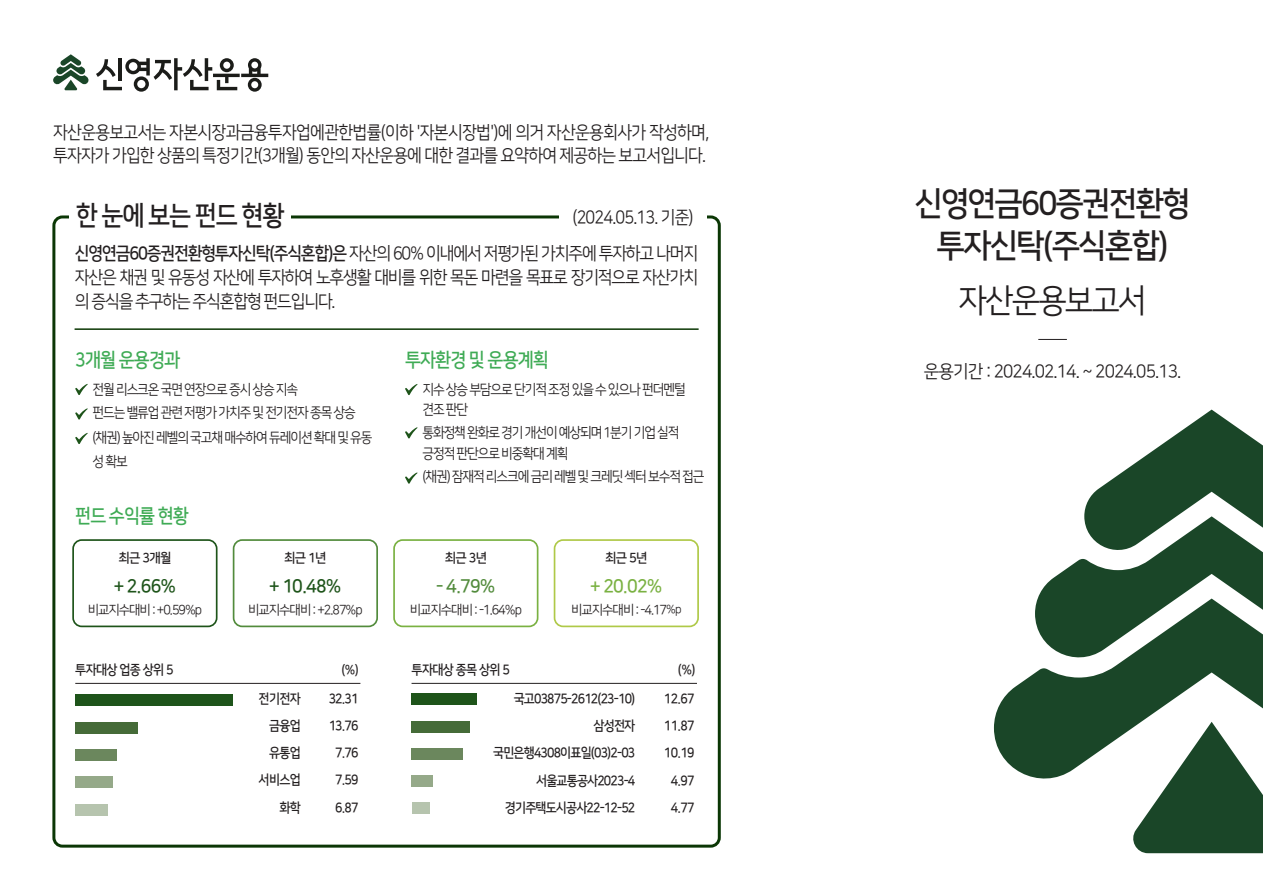
<style>
.page{position:relative;width:1263px;height:893px;background:#fff}
.page>*{position:absolute;margin:0;border:0;box-sizing:border-box;transform-origin:0 0}
.t1{font:33px "Nanum Square B";letter-spacing:-.06em;color:#231f20;scale:.95 1}
.t2{font:33px "Nanum Square R";letter-spacing:-.06em;color:#231f20;scale:.95 1}
.t3{font:27px "Nanum Square B";letter-spacing:-.05em;color:#231f20;scale:.9 1}
.t4{font:19.5px "Nanum Square B";letter-spacing:-.05em;color:#3fab55;scale:.9 1}
.t5{font:18.45px "Nanum Square B";color:#1e541a;scale:.95 1}
.t6{font:18.45px "Nanum Square B";color:#7ab142;scale:.95 1}
.t7{font:18.45px "Nanum Square B";color:#528b3c;scale:.95 1}
.t8{font:18px/24px "Nanum Square R";letter-spacing:-.05em;color:#231f20;text-align:justify;scale:.9 1}
.t9{font:18px "Nanum Square R";letter-spacing:-.05em;color:#231f20;scale:.95 1}
.t10{font:14.25px/23.1px "Nanum Square R";letter-spacing:-.08em;color:#231f20;scale:.9 1}
.t11{font:13.5px "Nanum Square B";letter-spacing:-.07em;color:#231f20;scale:.9 1}
.t12{font:13.35px "Nanum Square B";color:#231f20;scale:.9 1}
.t13{font:13.2px "Nanum Square R";letter-spacing:-.08em;color:#231f20;scale:.95 1}
.t14{font:13.2px "Nanum Square B";letter-spacing:-.05em;color:#231f20;scale:.95 1}
.t15{font:13.05px "Nanum Square B";color:#231f20;scale:.9 1}
.s1{font-family:"Nanum Square B"}
.s2{font-size:11.85px}
</style>
<div class="page">
<div style="left:52px;top:215px;width:669px;height:633px;border:3px solid #0b3705;border-radius:9px"></div>
<div style="left:554px;top:539px;width:145px;height:88px;border:2px solid #afc948;border-radius:9px"></div>
<hr style="left:75px;top:328px;width:624px;height:2px;background:#0b3705">
<div style="left:72px;top:539px;width:146px;height:88px;border:2px solid #1e541a;border-radius:9px"></div>
<div style="left:233px;top:539px;width:145px;height:88px;border:2px solid #528b3c;border-radius:9px"></div>
<div style="left:393px;top:539px;width:145px;height:88px;border:2px solid #7ab142;border-radius:9px"></div>
<div style="left:70px;top:195px;width:221px;height:41px;background:#fff"></div>
<div style="left:559px;top:205px;width:148px;height:24px;background:#fff"></div>
<div style="left:75px;top:694px;width:158px;height:12px;background:#1e541a"></div>
<div style="left:75px;top:722px;width:62px;height:12px;background:#456b38"></div>
<div style="left:75px;top:749px;width:42px;height:12px;background:#6b875d"></div>
<svg style="left:75px;top:776px;width:37px;height:12px"></svg>
<div style="left:75px;top:804px;width:33px;height:12px;background:#b6c4ae"></div>
<hr style="left:75px;top:683px;width:285px;height:1px;background:#231f20">
<div style="left:412px;top:693px;width:65px;height:12px;background:#1e541a"></div>
<div style="left:412px;top:721px;width:58px;height:12px;background:#456b38"></div>
<div style="left:412px;top:748px;width:51px;height:12px;background:#6b875d"></div>
<div style="left:412px;top:775px;width:21px;height:12px;background:#95a989"></div>
<div style="left:412px;top:802px;width:17px;height:12px;background:#b6c4ae"></div>
<hr style="left:412px;top:683px;width:285px;height:1px;background:#231f20">
<svg style="left:75px;top:384px;width:13px;height:11px"></svg>
<svg style="left:75px;top:408px;width:13px;height:12px"></svg>
<svg style="left:75px;top:433px;width:13px;height:11px"></svg>
<svg style="left:405px;top:384px;width:13px;height:11px"></svg>
<svg style="left:405px;top:427px;width:13px;height:12px"></svg>
<svg style="left:405px;top:472px;width:13px;height:12px"></svg>
<svg style="left:1038px;top:339px;width:29px;height:1px"></svg>
<svg style="left:1133px;top:793px;width:130px;height:60px;background:#2c5539"></svg>
<svg style="left:994px;top:670px;width:269px;height:123px;fill:#1a4628"></svg>
<svg style="left:1035px;top:410px;width:228px;height:260px"></svg>
<svg style="left:53px;top:54px;width:35px;height:36px"></svg>
<svg style="left:96px;top:58px;width:172px;height:34px"></svg>
<p class="t8" style="left:53px;top:121px;width:731px">자산운용보고서는 자본시장과금융투자업에관한법률(이하 '자본시장법')에 의거 자산운용회사가 작성하며,</p>
<p class="t8" style="left:53px;top:143px;width:727px">투자자가 가입한 상품의 특정기간(3개월) 동안의 자산운용에 대한 결과를 요약하여 제공하는 보고서입니다.</p>
<p class="t3" style="left:76px;top:201px;width:233px">한 눈에 보는 펀드 현황</p>
<p class="t8" style="left:572px;top:205px;width:136px">(2024.05.13. 기준)</p>
<p class="t8" style="left:75px;top:242px;width:694px"><span class="s1">신영연금60증권전환형투자신탁(주식혼합)은</span> 자산의 60% 이내에서 저평가된 가치주에 투자하고 나머지 자산은 채권 및 유동성 자산에 투자하여 노후생활 대비를 위한 목돈 마련을 목표로 장기적으로 자산가치 의 증식을 추구하는 주식혼합형 펀드입니다.</p>
<p class="t4" style="left:75px;top:349px;width:118px">3개월 운용경과</p>
<p class="t10" style="left:93px;top:378px;width:294px">전월 리스크온 국면 연장으로 증시 상승 지속<br>펀드는 밸류업 관련 저평가 가치주 및 전기전자 종목 상승</p>
<p class="t10" style="left:93px;top:425px;width:313px;line-height:24.5px">(채권) 높아진 레벨의 국고채 매수하여 듀레이션 확대 및 유동 성 확보</p>
<p class="t4" style="left:75px;top:505px;width:128px">펀드 수익률 현황</p>
<p class="t14" style="left:118px;top:550px;width:57px">최근 3개월</p>
<p class="t5" style="left:114px;top:576px;width:67px">+ 2.66%</p>
<p class="t13" style="left:88px;top:603px;width:122px">비교지수대비 : +0.59%p</p>
<p class="t14" style="left:284px;top:550px;width:46px">최근 1년</p>
<p class="t5" style="left:269px;top:576px;width:77px">+ 10.48%</p>
<p class="t13" style="left:248px;top:603px;width:122px">비교지수대비 : +2.87%p</p>
<p class="t11" style="left:75px;top:662px;width:111px">투자대상 업종 상위 5</p>
<p class="t15" style="left:342px;top:662px;width:21px">(%)</p>
<p class="t11" style="left:259px;top:691px;width:49px">전기전자</p>
<p class="t11" style="left:329px;top:691px;width:35px">32.31</p>
<p class="t11" style="left:269px;top:718px;width:37px">금융업</p>
<p class="t11" style="left:329px;top:718px;width:35px">13.76</p>
<p class="t11" style="left:269px;top:745px;width:37px">유통업</p>
<p class="t11" style="left:335px;top:745px;width:27px">7.76</p>
<p class="t11" style="left:259px;top:773px;width:49px">서비스업</p>
<p class="t11" style="left:335px;top:773px;width:27px">7.59</p>
<p class="t11" style="left:280px;top:800px;width:25px">화학</p>
<p class="t11" style="left:335px;top:800px;width:27px">6.87</p>
<p class="t4" style="left:405px;top:349px;width:161px">투자환경 및 운용계획</p>
<p class="t10" style="left:422px;top:380px;width:294px;line-height:19.5px">지수 상승 부담으로 단기적 조정 있을 수 있으나 펀더멘털 견조 판단</p>
<p class="t10" style="left:422px;top:423px;width:287px;line-height:20.2px">통화정책 완화로 경기 개선이 예상되며 1분기 기업 실적 긍정적 판단으로 비중확대 계획</p>
<p class="t10" style="left:422px;top:466px;width:315px">(채권) 잠재적 리스크에 금리 레벨 및 크레딧 섹터 보수적 접근</p>
<p class="t14" style="left:445px;top:550px;width:46px">최근 3년</p>
<p class="t7" style="left:436px;top:576px;width:64px">- 4.79%</p>
<p class="t13" style="left:410px;top:603px;width:119px">비교지수대비 : -1.64%p</p>
<p class="t14" style="left:605px;top:550px;width:46px">최근 5년</p>
<p class="t6" style="left:590px;top:576px;width:77px">+ 20.02%</p>
<p class="t13" style="left:571px;top:603px;width:118px">비교지수대비 : -4.17<span class="s2">%p</span></p>
<p class="t11" style="left:412px;top:662px;width:111px">투자대상 종목 상위 5</p>
<p class="t12" style="left:678px;top:662px;width:21px">(%)</p>
<p class="t11" style="left:514px;top:691px;width:137px">국고03875-2612(23-10)</p>
<p class="t11" style="left:664px;top:691px;width:36px">12.67</p>
<p class="t11" style="left:594px;top:718px;width:48px">삼성전자</p>
<p class="t11" style="left:664px;top:718px;width:36px">11.87</p>
<p class="t11" style="left:493px;top:746px;width:159px">국민은행4308이표일(03)2-03</p>
<p class="t11" style="left:664px;top:746px;width:36px">10.19</p>
<p class="t11" style="left:536px;top:773px;width:112px">서울교통공사2023-4</p>
<p class="t11" style="left:671px;top:773px;width:28px">4.97</p>
<p class="t11" style="left:505px;top:801px;width:146px">경기주택도시공사22-12-52</p>
<p class="t11" style="left:671px;top:801px;width:28px">4.77</p>
<p class="t1" style="left:914px;top:186px;width:292px">신영연금60증권전환형</p>
<p class="t1" style="left:936px;top:228px;width:246px">투자신탁(주식혼합)</p>
<p class="t2" style="left:958px;top:283px;width:200px">자산운용보고서</p>
<p class="t9" style="left:924px;top:362px;width:273px">운용기간 : 2024.02.14. ~ 2024.05.13.</p>
</div>
